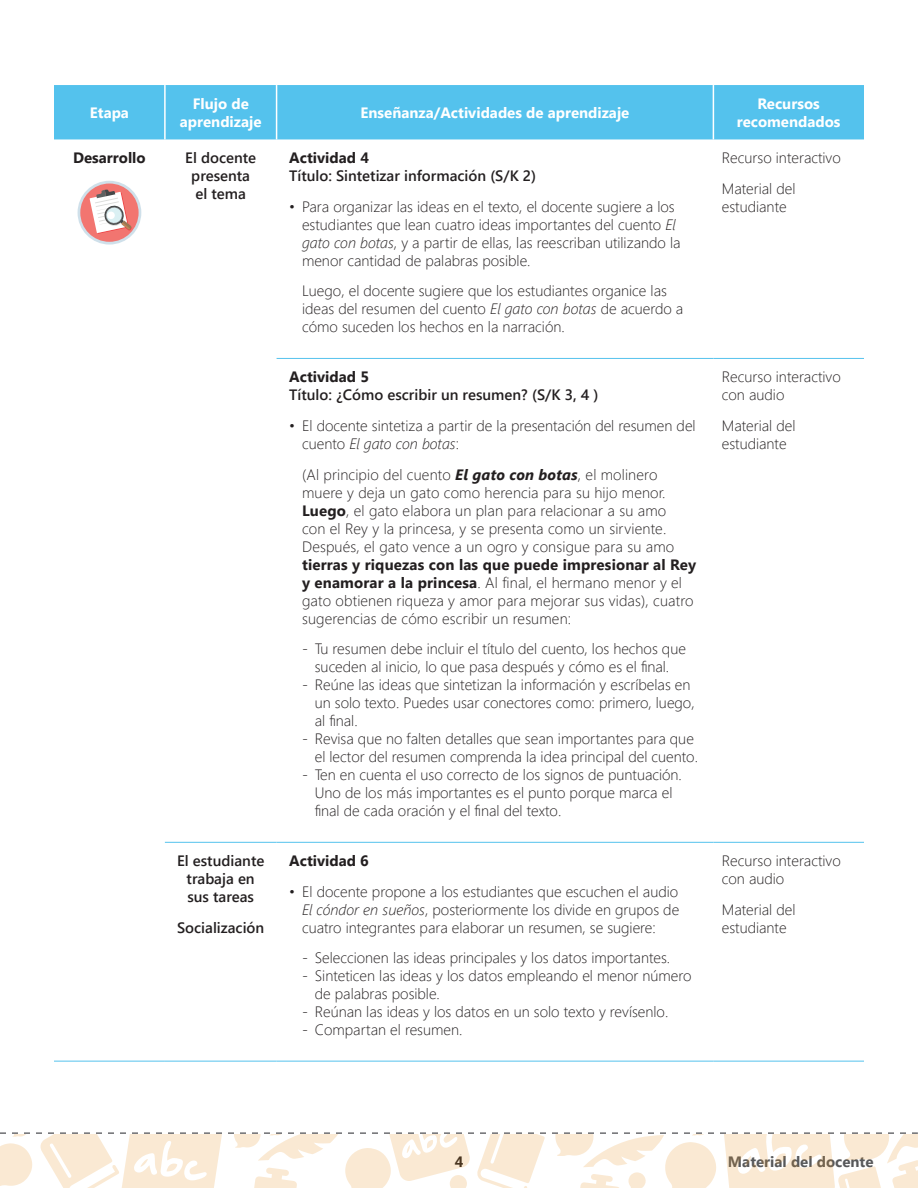
<style>
.page{position:relative;width:918px;height:1188px;background:#fff}
.page>*{position:absolute;margin:0;border:0;box-sizing:border-box;transform-origin:0 0}
.t1{font:300 15px/18px "Segoe UI";color:#231f20}
.t2{font:600 15px/18px "Segoe UI";color:#231f20;text-align:center}
.t3{font:700 15px/18px "Segoe UI";color:#fff;text-align:center}
.t4{font:700 15px "Segoe UI";color:#231f20}
.t5{font:700 15px "Segoe UI";color:#57585a}
.s1{font-style:italic}
.s2{font-weight:700;font-style:italic}
.s3{font-weight:700}
</style>
<div class="page">
<svg style="left:0;top:1132px;width:918px;height:56px"></svg>
<div style="left:54px;top:85px;width:810px;height:54px;background:#54c2ed"></div>
<hr style="left:164px;top:85px;width:2px;height:54px;background:#fff">
<hr style="left:276px;top:85px;width:1px;height:54px;background:#fff">
<hr style="left:713px;top:85px;width:1px;height:54px;background:#fff">
<hr style="left:277px;top:358px;width:436px;height:1px;background:#54c2ed">
<hr style="left:713px;top:358px;width:151px;height:1px;background:#54c2ed">
<hr style="left:277px;top:842px;width:436px;height:1px;background:#54c2ed">
<hr style="left:713px;top:842px;width:151px;height:1px;background:#54c2ed">
<hr style="left:54px;top:1061px;width:111px;height:1px;background:#54c2ed">
<hr style="left:165px;top:1061px;width:112px;height:1px;background:#54c2ed">
<hr style="left:277px;top:1061px;width:436px;height:1px;background:#54c2ed">
<hr style="left:713px;top:1061px;width:151px;height:1px;background:#54c2ed">
<hr style="left:165px;top:842px;width:112px;height:1px;background:#54c2ed">
<svg style="left:78px;top:181px;width:63px;height:64px"></svg>
<div style="left:80px;top:184px;width:59px;height:58px;background:#f27570;border-radius:50%"></div>
<svg style="left:90px;top:189px;width:42px;height:45px"></svg>
<p class="t3" style="left:90px;top:103px;width:41px">Etapa</p>
<p class="t3" style="left:180px;top:94px;width:83px">Flujo de aprendizaje</p>
<p class="t3" style="left:361px;top:103px;width:270px">Enseñanza/Actividades de aprendizaje</p>
<p class="t3" style="left:737px;top:94px;width:105px">Recursos recomendados</p>
<p class="t4" style="left:73px;top:147px;width:74px">Desarrollo</p>
<p class="t2" style="left:185px;top:148px;width:72px">El docente presenta el tema</p>
<p class="t4" style="left:289px;top:147px;width:81px">Actividad 4</p>
<p class="t1" style="left:722px;top:141px;width:120px;line-height:30.8px">Recurso interactivo<br>Material del</p>
<p class="t1" style="left:722px;top:197px;width:66px">estudiante</p>
<p class="t2" style="left:289px;top:166px;width:248px">Título: Sintetizar información (S/K 2)</p>
<p class="t1" style="left:302px;top:197px;width:380px;text-indent:-13px">• Para organizar las ideas en el texto, el docente sugiere a los estudiantes que lean cuatro ideas importantes del cuento <span class="s1">El gato con botas</span>, y a partir de ellas, las reescriban utilizando la menor cantidad de palabras posible.</p>
<p class="t1" style="left:302px;top:281px;width:383px">Luego, el docente sugiere que los estudiantes organice las ideas del resumen del cuento <span class="s1">El gato con botas</span> de acuerdo a cómo suceden los hechos en la narración.</p>
<p class="t2" style="left:177px;top:851px;width:89px">El estudiante trabaja en sus tareas</p>
<p class="t2" style="left:177px;top:918px;width:89px">Socialización</p>
<p class="t4" style="left:289px;top:366px;width:81px">Actividad 5</p>
<p class="t2" style="left:289px;top:386px;width:311px">Título: ¿Cómo escribir un resumen? (S/K 3, 4 )</p>
<p class="t1" style="left:302px;top:416px;width:395px;text-indent:-13px">• El docente sintetiza a partir de la presentación del resumen del cuento <span class="s1">El gato con botas</span>:</p>
<p class="t1" style="left:302px;top:465px;width:374px">(Al principio del cuento <span class="s2">El gato con botas</span>, el molinero muere y deja un gato como herencia para su hijo menor.<br><span class="s3">Luego</span>, el gato elabora un plan para relacionar a su amo con el Rey y la princesa, y se presenta como un sirviente.<br>Después, el gato vence a un ogro y consigue para su amo</p>
<p class="t1" style="left:302px;top:555px;width:396px"><span class="s3">tierras y riquezas con las que puede impresionar al Rey y enamorar a la princesa</span>. Al final, el hermano menor y el gato obtienen riqueza y amor para mejorar sus vidas), cuatro sugerencias de cómo escribir un resumen:</p>
<p class="t1" style="left:302px;top:639px;width:385px;text-align:center">- Tu resumen debe incluir el título del cuento, los hechos que suceden al inicio, lo que pasa después y cómo es el final.</p>
<p class="t1" style="left:315px;top:675px;width:381px;text-indent:-13px">- Reúne las ideas que sintetizan la información y escríbelas en un solo texto. Puedes usar conectores como: primero, luego, al final.</p>
<p class="t1" style="left:302px;top:729px;width:397px;text-align:right">- Revisa que no falten detalles que sean importantes para que el lector del resumen comprenda la idea principal del cuento.</p>
<p class="t1" style="left:315px;top:765px;width:369px;text-indent:-13px">- Ten en cuenta el uso correcto de los signos de puntuación.<br>Uno de los más importantes es el punto porque marca el final de cada oración y el final del texto.</p>
<p class="t4" style="left:289px;top:850px;width:81px">Actividad 6</p>
<p class="t1" style="left:302px;top:882px;width:379px;text-align:justify;text-indent:-13px">• El docente propone a los estudiantes que escuchen el audio <span class="s1">El cóndor en sueños</span>, posteriormente los divide en grupos de cuatro integrantes para elaborar un resumen, se sugiere:</p>
<p class="t1" style="left:302px;top:948px;width:370px">- Seleccionen las ideas principales y los datos importantes.</p>
<p class="t1" style="left:315px;top:966px;width:378px;text-indent:-13px">- Sinteticen las ideas y los datos empleando el menor número de palabras posible.</p>
<p class="t1" style="left:302px;top:1002px;width:368px">- Reúnan las ideas y los datos en un solo texto y revísenlo.</p>
<p class="t1" style="left:302px;top:1020px;width:162px">- Compartan el resumen.</p>
<p class="t1" style="left:722px;top:367px;width:120px">Recurso interactivo con audio</p>
<p class="t1" style="left:722px;top:416px;width:75px">Material del estudiante</p>
<p class="t1" style="left:722px;top:851px;width:120px">Recurso interactivo con audio</p>
<p class="t1" style="left:722px;top:900px;width:75px">Material del estudiante</p>
<p class="t4" style="left:455px;top:1151px;width:10px">4</p>
<p class="t5" style="left:728px;top:1151px;width:147px">Material del docente</p>
</div>
